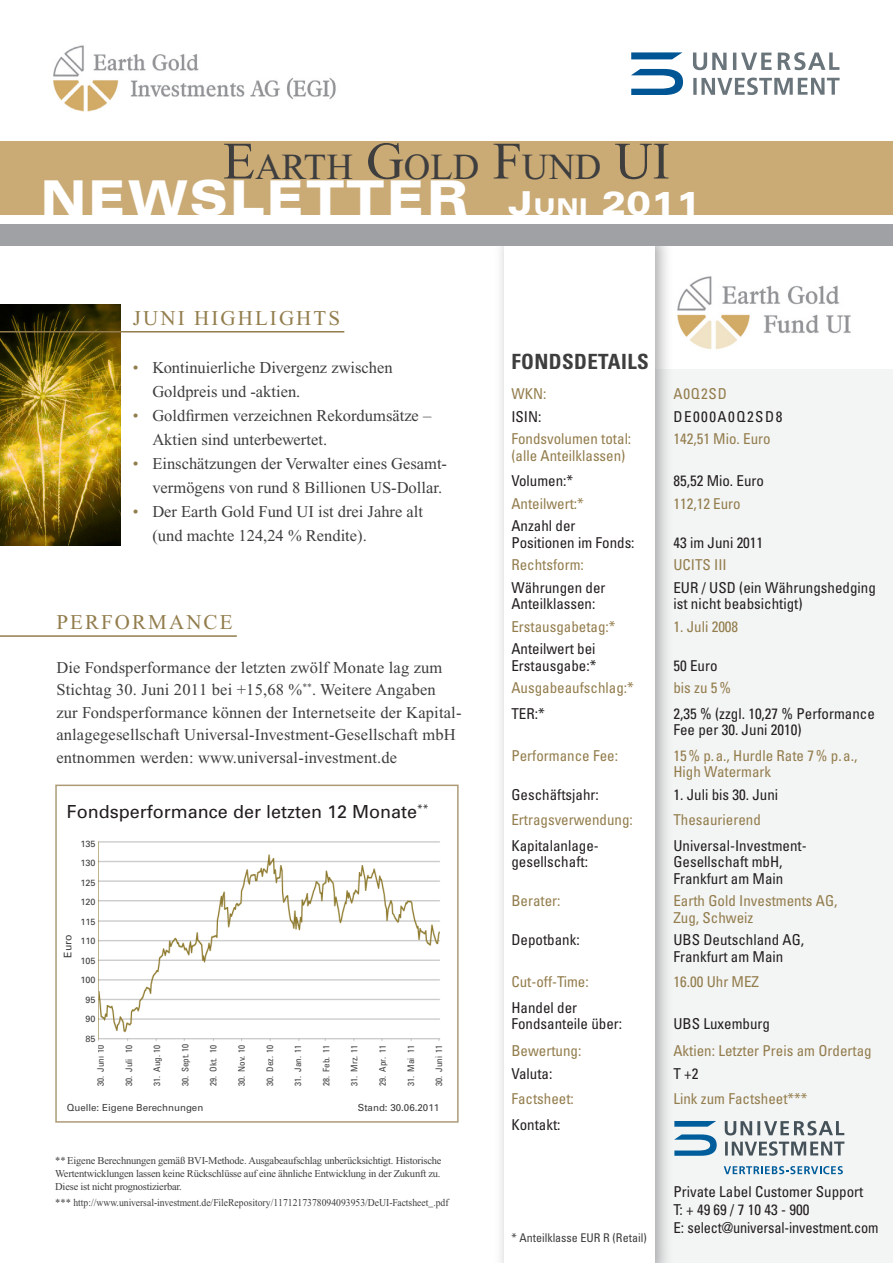
<style>
.page{position:relative;width:893px;height:1263px;background:#fff}
.page>*{position:absolute;margin:0;border:0;box-sizing:border-box;transform-origin:0 0}
.t1{font:900 expanded 48px "Univers";letter-spacing:.02em;color:#fff}
.t2{font:36.75px "Times New Roman";color:#3e3e3f}
.t3{font:21px "Times New Roman";letter-spacing:.1em;color:#937d4d}
.t4{font:700 condensed 21px "Univers";letter-spacing:.02em;color:#3e3e3f}
.t5{font:18px "Univers";color:#231f20}
.t6{font:16.5px/24px "Times New Roman";color:#3e3e3f}
.t7{font:condensed 15px/16.5px "Univers";color:#231f20}
.t8{font:condensed 15px/16.5px "Univers";color:#937d4d}
.t9{font:condensed 15px "Univers";letter-spacing:.1em;color:#231f20}
.t10{font:condensed 12px "Univers";color:#3e3e3f}
.t11{font:10.5px/12.6px "Times New Roman";letter-spacing:-.015em;color:#3e3e3f;text-align:justify}
.t12{font:10.5px "Univers";color:#3e3e3f}
.t13{font:9.75px "Univers";color:#3e3e3f}
.t14{font:condensed 9px "Univers";color:#3e3e3f}
.t15{font:9px/19.5px "Univers";color:#3e3e3f;text-align:center}
.s1{font-size:52.5px}
.s2{font-size:33px}
.s3{font-size:23.1px}
.s4{color:#937d4d}
</style>
<div class="page">
<img style="left:677px;top:276px;width:174px;height:73px">
<div style="left:649px;top:370px;width:244px;height:893px;background:#f3f4f4"></div>
<div style="left:0;top:142px;width:893px;height:73px;background:#caab76"></div>
<div style="left:494px;top:227px;width:179px;height:1036px;background:#6c6d70;opacity:.58"></div>
<div style="left:504px;top:235px;width:151px;height:1028px;background:#fff"></div>
<div style="left:0;top:224px;width:893px;height:21px;background:#a0a1a5"></div>
<img style="left:53px;top:45px;width:283px;height:67px">
<img style="left:98px;top:841px;width:342px;height:200px">
<div style="left:55px;top:784px;width:404px;height:339px;border:2px solid #ac9b76"></div>
<svg style="left:631px;top:52px;width:51px;height:7px"></svg>
<svg style="left:631px;top:69px;width:52px;height:26px"></svg>
<svg style="left:693px;top:53px;width:34px;height:17px"></svg>
<hr style="left:733px;top:53px;width:3px;height:17px;background:#6a747b">
<svg style="left:741px;top:53px;width:31px;height:17px"></svg>
<svg style="left:778px;top:52px;width:61px;height:18px"></svg>
<svg style="left:693px;top:78px;width:4px;height:17px"></svg>
<svg style="left:701px;top:78px;width:139px;height:17px"></svg>
<svg style="left:724px;top:1166px;width:119px;height:8px"></svg>
<svg style="left:674px;top:1121px;width:42px;height:6px"></svg>
<svg style="left:674px;top:1134px;width:43px;height:22px"></svg>
<svg style="left:725px;top:1121px;width:27px;height:14px"></svg>
<hr style="left:757px;top:1121px;width:3px;height:14px;background:#455259">
<svg style="left:764px;top:1121px;width:80px;height:14px"></svg>
<svg style="left:725px;top:1141px;width:119px;height:15px"></svg>
<hr style="left:0;top:635px;width:237px;height:2px;background:#937d4d">
<img style="left:0;top:304px;width:120px;height:241px">
<hr style="left:0;top:331px;width:344px;height:1px;background:#937d4d">
<h2 class="t2" style="left:223px;top:146px;width:448px"><span class="s1">E</span>ARTH <span class="s1">G</span>OLD <span class="s1">F</span>UND <span class="s1">UI</span></h2>
<h1 class="t1" style="left:40px;top:170px;width:662px">NEWSLETTER <span class="s2">J</span><span class="s3">uni</span> <span class="s2">2011</span></h1>
<h3 class="t3" style="left:133px;top:307px;width:209px">Juni Highlights</h3>
<p class="t6" style="left:133px;top:356px;width:261px"><span class="s4">•</span> Kontinuierliche Divergenz zwischen<br>Goldpreis und -aktien.</p>
<p class="t6" style="left:152px;top:404px;width:280px;text-indent:-19px"><span class="s4">•</span> Goldfirmen verzeichnen Rekordumsätze –<br>Aktien sind unterbewertet.</p>
<p class="t6" style="left:152px;top:452px;width:296px;text-indent:-19px"><span class="s4">•</span> Einschätzungen der Verwalter eines Gesamt&shy;vermögens von rund 8 Billionen US -Dollar.</p>
<p class="t6" style="left:152px;top:500px;width:272px;text-indent:-19px"><span class="s4">•</span> Der Earth Gold Fund UI ist drei Jahre alt (und machte 124,24 % Rendite).</p>
<h3 class="t3" style="left:56px;top:611px;width:29px">Perf</h3>
<h3 class="t3" style="left:115px;top:611px;width:116px">ormance</h3>
<p class="t6" style="left:56px;top:656px;width:407px;line-height:22.5px">Die Fondsperformance der letzten zwölf Monate lag zum Stichtag 30. Juni 2011 bei +15,68 %<sup>**</sup>. Weitere Angaben<br>zur Fondsperformance können der Internetseite der Kapital&shy;anlagegesellschaft Universal-Investment-Gesellschaft mbH entnommen werden: www.universal-investment.de</p>
<p class="t5" style="left:67px;top:800px;width:363px">Fondsperformance der letzten 12 Monate<sup>**</sup></p>
<p class="t12" style="left:61px;top:958px;width:25px;rotate:-90deg">Euro</p>
<p class="t15" style="left:81px;top:834px;width:17px">135<br>130<br>125<br>120<br>115<br>110<br>105<br>100<br>95<br>90<br>85</p>
<p class="t14" style="left:95px;top:1086px;width:43px;rotate:-90deg">30. Juni 10</p>
<p class="t14" style="left:123px;top:1086px;width:43px;rotate:-90deg">30. Juli 10</p>
<p class="t14" style="left:151px;top:1086px;width:43px;rotate:-90deg">31. Aug. 10</p>
<p class="t14" style="left:180px;top:1086px;width:44px;rotate:-90deg">30. Sept. 10</p>
<p class="t14" style="left:208px;top:1086px;width:43px;rotate:-90deg">29. Okt. 10</p>
<p class="t14" style="left:236px;top:1086px;width:43px;rotate:-90deg">30. Nov. 10</p>
<p class="t14" style="left:264px;top:1086px;width:43px;rotate:-90deg">30. Dez. 10</p>
<p class="t14" style="left:292px;top:1086px;width:43px;rotate:-90deg">31. Jan. 11</p>
<p class="t14" style="left:320px;top:1086px;width:43px;rotate:-90deg">28. Feb. 11</p>
<p class="t14" style="left:349px;top:1086px;width:43px;rotate:-90deg">31. Mrz. 11</p>
<p class="t14" style="left:377px;top:1086px;width:43px;rotate:-90deg">29. Apr. 11</p>
<p class="t14" style="left:405px;top:1086px;width:43px;rotate:-90deg">31. Mai 11</p>
<p class="t14" style="left:433px;top:1086px;width:43px;rotate:-90deg">30. Juni 11</p>
<p class="t13" style="left:67px;top:1102px;width:138px">Quelle: Eigene Berechnungen</p>
<p class="t13" style="left:358px;top:1102px;width:83px">Stand: 30.06.2011</p>
<p class="t11" style="left:55px;top:1154px;width:388px">** Eigene Berechnungen gemäß BVI-Methode. Ausgabeaufschlag unberücksichtigt. Historische Wertentwicklungen lassen keine Rückschlüsse auf eine ähnliche Entwicklung in der Zukunft zu.<br>Diese ist nicht prognostizierbar.</p>
<p class="t11" style="left:55px;top:1196px;width:395px">*** http://www.universal-investment.de/FileRepository/1171217378094093953/DeUI-Factsheet_.pdf</p>
<h3 class="t4" style="left:511px;top:349px;width:139px">FONDSDETAILS</h3>
<p class="t8" style="left:511px;top:385px;width:37px">WKN:</p>
<p class="t8" style="left:673px;top:385px;width:55px">A0Q2SD</p>
<p class="t7" style="left:511px;top:408px;width:32px">ISIN:</p>
<p class="t9" style="left:673px;top:407px;width:110px">DE000A0Q2SD8</p>
<p class="t8" style="left:511px;top:430px;width:121px">Fondsvolumen total:</p>
<p class="t8" style="left:673px;top:430px;width:99px">142,51 Mio. Euro</p>
<p class="t8" style="left:511px;top:447px;width:116px">(alle Anteilklassen)</p>
<p class="t7" style="left:511px;top:472px;width:63px">Volumen:*</p>
<p class="t7" style="left:673px;top:472px;width:92px">85,52 Mio. Euro</p>
<p class="t8" style="left:511px;top:495px;width:74px">Anteilwert:*</p>
<p class="t8" style="left:673px;top:495px;width:69px">112,12 Euro</p>
<p class="t7" style="left:511px;top:517px;width:125px">Anzahl der<br>Positionen im Fonds:</p>
<p class="t7" style="left:673px;top:534px;width:91px">43 im Juni 2011</p>
<p class="t8" style="left:511px;top:556px;width:74px">Rechtsform:</p>
<p class="t8" style="left:673px;top:556px;width:55px">UCITS III</p>
<p class="t7" style="left:511px;top:579px;width:96px">Währungen der</p>
<p class="t7" style="left:673px;top:579px;width:204px">EUR / USD (ein Währungshedging</p>
<p class="t7" style="left:511px;top:595px;width:86px">Anteilklassen:</p>
<p class="t7" style="left:673px;top:595px;width:131px">ist nicht beabsichtigt)</p>
<p class="t8" style="left:511px;top:618px;width:106px">Erstausgabetag:*</p>
<p class="t8" style="left:673px;top:618px;width:66px">1. Juli 2008</p>
<p class="t7" style="left:511px;top:640px;width:86px">Anteilwert bei<br>Erstausgabe:*</p>
<p class="t7" style="left:673px;top:657px;width:46px">50 Euro</p>
<p class="t8" style="left:511px;top:679px;width:124px">Ausgabeaufschlag:*</p>
<p class="t8" style="left:673px;top:679px;width:59px">bis zu 5 %</p>
<p class="t7" style="left:511px;top:705px;width:35px">TER:*</p>
<p class="t7" style="left:673px;top:705px;width:203px">2,35 % (zzgl. 10,27 % Performance<br>Fee per 30. Juni 2010)</p>
<p class="t8" style="left:511px;top:747px;width:108px">Performance Fee:</p>
<p class="t8" style="left:673px;top:747px;width:186px">15 % p.a., Hurdle Rate 7 % p.a.,<br>High Watermark</p>
<p class="t7" style="left:511px;top:786px;width:89px">Geschäftsjahr:</p>
<p class="t7" style="left:673px;top:786px;width:106px">1. Juli bis 30. Juni</p>
<p class="t8" style="left:511px;top:811px;width:123px">Ertragsverwendung:</p>
<p class="t8" style="left:673px;top:811px;width:89px">Thesaurierend</p>
<p class="t7" style="left:511px;top:837px;width:89px">Kapitalanlage-</p>
<p class="t7" style="left:673px;top:837px;width:135px">Universal-Investment-</p>
<p class="t7" style="left:511px;top:853px;width:78px">gesellschaft:</p>
<p class="t7" style="left:673px;top:853px;width:111px">Gesellschaft mbH,<br>Frankfurt am Main</p>
<p class="t8" style="left:511px;top:892px;width:51px">Berater:</p>
<p class="t8" style="left:673px;top:892px;width:166px">Earth Gold Investments AG,<br>Zug, Schweiz</p>
<p class="t7" style="left:511px;top:931px;width:70px">Depotbank:</p>
<p class="t7" style="left:673px;top:931px;width:132px">UBS Deutschland AG,<br>Frankfurt am Main</p>
<p class="t8" style="left:511px;top:973px;width:79px">Cut-off-Time:</p>
<p class="t8" style="left:673px;top:973px;width:87px">16.00 Uhr MEZ</p>
<p class="t7" style="left:511px;top:999px;width:112px">Handel der<br>Fondsanteile über:</p>
<p class="t7" style="left:673px;top:1015px;width:98px">UBS Luxemburg</p>
<p class="t8" style="left:511px;top:1042px;width:71px">Bewertung:</p>
<p class="t8" style="left:673px;top:1042px;width:200px">Aktien: Letzter Preis am Ordertag</p>
<p class="t7" style="left:511px;top:1065px;width:43px">Valuta:</p>
<p class="t7" style="left:673px;top:1065px;width:26px">T +2</p>
<p class="t8" style="left:511px;top:1090px;width:64px">Factsheet:</p>
<p class="t8" style="left:673px;top:1090px;width:136px">Link zum Factsheet***</p>
<p class="t7" style="left:511px;top:1116px;width:51px">Kontakt:</p>
<p class="t10" style="left:511px;top:1230px;width:137px">* Anteilklasse EUR R (Retail)</p>
<p class="t7" style="left:673px;top:1183px;width:207px;line-height:18px">Private Label Customer Support<br>T: + 49 69 / 7 10 43 - 900<br>E: select@universal-investment.com</p>
</div>
